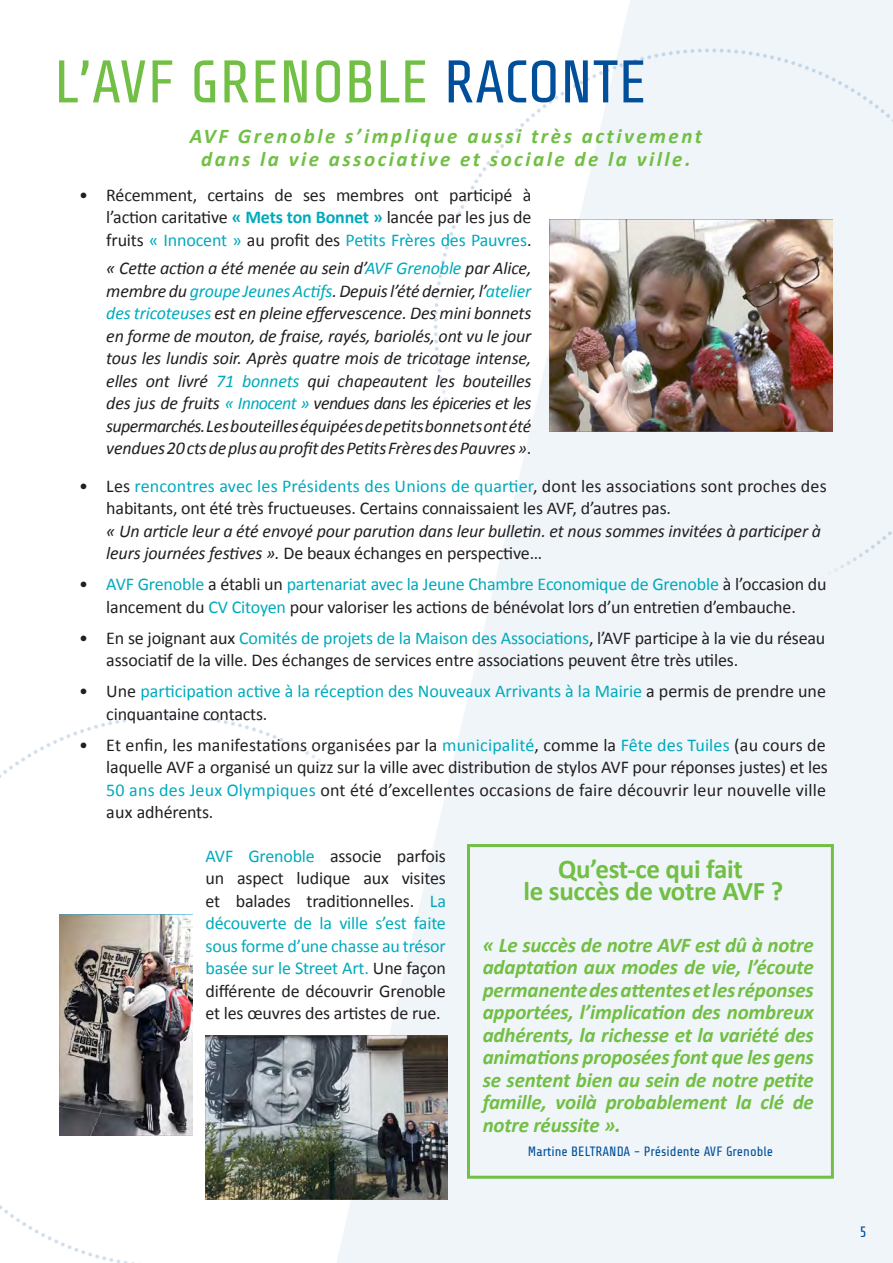
<style>
.page{position:relative;width:893px;height:1263px;background:#fff}
.page>*{position:absolute;margin:0;border:0;box-sizing:border-box;transform-origin:0 0}
.GROS_TITRE_vert{font:60px "Share Tech";color:#71bf44}
.TEXTE_gras_vert{font:700 27px/22.5px "Calibri";letter-spacing:-.01em;color:#71bf44;text-align:center}
.TEXTE_gras_vert-2{font:italic 700 21px/22.5px "Calibri";letter-spacing:.12em;color:#71bf44;text-align:center}
.TEXTE{font:18px/22.5px "Calibri";letter-spacing:-.01em;color:#231f20}
.t1{font:italic 18px/22.5px "Calibri";letter-spacing:-.01em;color:#231f20;text-align:justify}
.t2{font:18px/22.5px "Calibri";color:#00aabc}
.t3{font:15px "Share Tech";color:#014f9a}
.Légende{font:13.5px "Share Tech";color:#014f9a}
.s1{color:#014f9a}
.s2{font-weight:700;color:#00aabc}
.s3{color:#00aabc}
.s4{font-style:normal}
.s5{font-style:italic}
.s6{color:#231f20}
</style>
<div class="page">
<img style="left:0;top:0;width:893px;height:1263px">
<div style="left:467px;top:844px;width:367px;height:335px;border:3px solid #71bf44"></div>
<img style="left:549px;top:219px;width:283px;height:213px">
<img style="left:60px;top:914px;width:132px;height:221px">
<img style="left:206px;top:1035px;width:242px;height:164px">
<p class="GROS_TITRE_vert" style="left:54px;top:51px;width:594px">L’AVF GRENOBLE <span class="s1">RACONTE</span></p>
<p class="TEXTE_gras_vert-2" style="left:190px;top:125px;width:514px">AVF Grenoble s’implique aussi très activement dans la vie associative et sociale de la ville.</p>
<p class="TEXTE" style="left:106px;top:183px;width:427px;text-align:justify;text-indent:-27px">• Récemment, certains de ses membres ont participé à l’action caritative <span class="s2">« Mets ton Bonnet »</span> lancée par les jus de fruits <span class="s3">« Innocent »</span> au profit des <span class="s3">Petits Frères des Pauvres</span>.</p>
<p class="t1" style="left:106px;top:256px;width:427px">« Cette action a été menée au sein d’<span class="s3">AVF Grenoble</span> par Alice, membre du <span class="s3">groupe Jeunes Actifs</span>. Depuis l’été dernier, l’<span class="s3">atelier des tricoteuses</span> est en pleine effervescence. Des mini bonnets en forme de mouton, de fraise, rayés, bariolés, ont vu le jour tous les lundis soir. Après quatre mois de tricotage intense, elles ont livré <span class="s3">71 bonnets</span> qui chapeautent les bouteilles des jus de fruits <span class="s3">« Innocent »</span> vendues dans les épiceries et les supermarchés. Les bouteilles équipées de petits bonnets ont été vendues 20 cts de plus au profit des Petits Frères des Pauvres »<span class="s4">.</span></p>
<p class="TEXTE" style="left:106px;top:475px;width:722px;text-indent:-27px">• Les <span class="s3">rencontres avec les Présidents des Unions de quartier</span>, dont les associations sont proches des habitants, ont été très fructueuses. Certains connaissaient les AVF, d’autres pas.<br><span class="s5">« Un article leur a été envoyé pour parution dans leur bulletin. et nous sommes invitées à participer à leurs journées festives ».</span> De beaux échanges en perspective…</p>
<p class="TEXTE" style="left:79px;top:573px;width:749px;text-align:center">• <span class="s3">AVF Grenoble</span> a établi un <span class="s3">partenariat avec la Jeune Chambre Economique de Grenoble</span> à l’occasion du lancement du <span class="s3">CV Citoyen</span> pour valoriser les actions de bénévolat lors d’un entretien d’embauche.</p>
<p class="TEXTE" style="left:106px;top:627px;width:721px;text-indent:-27px">• En se joignant aux <span class="s3">Comités de projets de la Maison des Associations</span>, l’AVF participe à la vie du réseau associatif de la ville. Des échanges de services entre associations peuvent être très utiles.</p>
<p class="t2" style="left:106px;top:680px;width:721px;text-indent:-27px"><span class="s6">• Une</span> participation active à la réception des Nouveaux Arrivants à la Mairie <span class="s6">a permis de prendre une cinquantaine contacts.</span></p>
<p class="TEXTE" style="left:106px;top:734px;width:723px;text-indent:-27px">• Et enfin, les manifestations organisées par la <span class="s3">municipalité</span>, comme la <span class="s3">Fête des Tuiles</span> (au cours de laquelle AVF a organisé un quizz sur la ville avec distribution de stylos AVF pour réponses justes) et les <span class="s3">50 ans des Jeux Olympiques</span> ont été d’excellentes occasions de faire découvrir leur nouvelle ville aux adhérents.</p>
<p class="TEXTE" style="left:206px;top:844px;width:242px;text-align:justify"><span class="s3">AVF Grenoble</span> associe parfois un aspect ludique aux visites et balades traditionnelles. <span class="s3">La découverte de la ville s’est faite sous forme d’une chasse au trésor basée sur le Street Art.</span> Une façon différente de découvrir Grenoble et les œuvres des artistes de rue.</p>
<p class="TEXTE_gras_vert" style="left:523px;top:857px;width:261px">Qu’est-ce qui fait<br>le succès de votre AVF ?</p>
<p class="TEXTE_gras_vert-2" style="left:483px;top:934px;width:333px;text-align:justify">« Le succès de notre AVF est dû à notre adaptation aux modes de vie, l’écoute permanente des attentes et les réponses apportées, l’implication des nombreux adhérents, la richesse et la variété des animations proposées font que les gens se sentent bien au sein de notre petite famille, voilà probablement la clé de notre réussite ».</p>
<p class="Légende" style="left:528px;top:1144px;width:247px">Martine BELTRANDA - Présidente AVF Grenoble</p>
<p class="t3" style="left:860px;top:1224px;width:9px">5</p>
</div>
